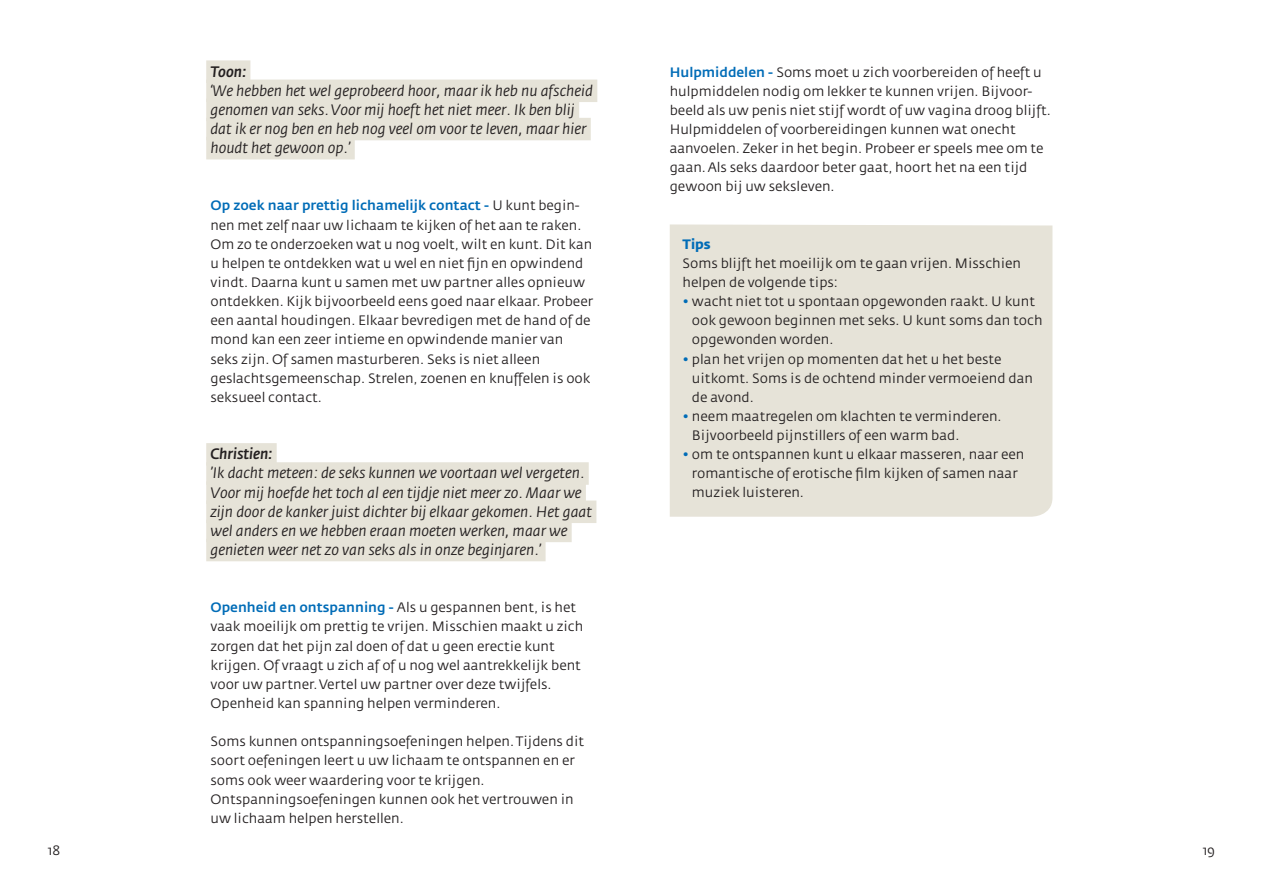
<style>
.page{position:relative;width:1263px;height:893px;background:#fff}
.page>*{position:absolute;margin:0;border:0;box-sizing:border-box;transform-origin:0 0}
.t1{font:italic 15px/19.2px "KWF Fedra Sans";color:#231f20}
.t2{font:italic 500 15px "KWF Fedra Sans";color:#231f20}
.t3{font:13.5px/19.2px "KWF Fedra Sans";color:#231f20}
.t4{font:700 13.5px "KWF Fedra Sans";color:#006cb7}
.s1{font-weight:500;color:#006cb7}
.s2{color:#006cb7}
</style>
<div class="page">
<div style="left:670px;top:224px;width:382px;height:293px;background:#e6e3d8"></div>
<div style="left:206px;top:60px;width:44px;height:23px;background:#e6e3d8"></div>
<div style="left:206px;top:80px;width:391px;height:22px;background:#e6e3d8"></div>
<div style="left:206px;top:99px;width:373px;height:22px;background:#e6e3d8"></div>
<div style="left:206px;top:118px;width:385px;height:22px;background:#e6e3d8"></div>
<div style="left:206px;top:137px;width:149px;height:22px;background:#e6e3d8"></div>
<div style="left:206px;top:443px;width:71px;height:23px;background:#e6e3d8"></div>
<div style="left:206px;top:462px;width:383px;height:23px;background:#e6e3d8"></div>
<div style="left:206px;top:481px;width:380px;height:23px;background:#e6e3d8"></div>
<div style="left:206px;top:500px;width:390px;height:23px;background:#e6e3d8"></div>
<div style="left:206px;top:520px;width:366px;height:22px;background:#e6e3d8"></div>
<div style="left:206px;top:539px;width:340px;height:22px;background:#e6e3d8"></div>
<p class="t2" style="left:210px;top:63px;width:37px">Toon:</p>
<p class="t1" style="left:210px;top:81px;width:384px">‘We hebben het wel geprobeerd hoor, maar ik heb nu afscheid genomen van seks. Voor mij hoeft het niet meer. Ik ben blij dat ik er nog ben en heb nog veel om voor te leven, maar hier houdt het gewoon op.’</p>
<p class="t3" style="left:210px;top:197px;width:384px"><span class="s1">Op zoek naar prettig lichamelijk contact -</span> U kunt begin&shy;nen met zelf naar uw lichaam te kijken of het aan te raken.<br>Om zo te onderzoeken wat u nog voelt, wilt en kunt. Dit kan u helpen te ontdekken wat u wel en niet fijn en opwindend vindt. Daarna kunt u samen met uw partner alles opnieuw ontdekken. Kijk bijvoorbeeld eens goed naar elkaar. Probeer een aantal houdingen. Elkaar bevredigen met de hand of de mond kan een zeer intieme en opwindende manier van seks zijn. Of samen masturberen. Seks is niet alleen geslachtsgemeenschap. Strelen, zoenen en knuffelen is ook seksueel contact.</p>
<p class="t2" style="left:210px;top:446px;width:63px">Christien:</p>
<p class="t1" style="left:210px;top:464px;width:383px">’Ik dacht meteen: de seks kunnen we voortaan wel vergeten.<br>Voor mij hoefde het toch al een tijdje niet meer zo. Maar we zijn door de kanker juist dichter bij elkaar gekomen. Het gaat wel anders en we hebben eraan moeten werken, maar we genieten weer net zo van seks als in onze beginjaren.’</p>
<p class="t3" style="left:210px;top:598px;width:374px"><span class="s1">Openheid en ontspanning -</span> Als u gespannen bent, is het vaak moeilijk om prettig te vrijen. Misschien maakt u zich zorgen dat het pijn zal doen of dat u geen erectie kunt krijgen. Of vraagt u zich af of u nog wel aantrekkelijk bent voor uw partner. Vertel uw partner over deze twijfels.<br>Openheid kan spanning helpen verminderen.</p>
<p class="t3" style="left:210px;top:732px;width:375px">Soms kunnen ontspanningsoefeningen helpen. Tijdens dit soort oefeningen leert u uw lichaam te ontspannen en er soms ook weer waardering voor te krijgen.<br>Ontspanningsoefeningen kunnen ook het vertrouwen in uw lichaam helpen herstellen.</p>
<p class="t3" style="left:670px;top:63px;width:382px"><span class="s1">Hulpmiddelen -</span> Soms moet u zich voorbereiden of heeft u hulpmiddelen nodig om lekker te kunnen vrijen. Bijvoor&shy;beeld als uw penis niet stijf wordt of uw vagina droog blijft.<br>Hulpmiddelen of voorbereidingen kunnen wat onecht aanvoelen. Zeker in het begin. Probeer er speels mee om te gaan. Als seks daardoor beter gaat, hoort het na een tijd gewoon bij uw seksleven.</p>
<p class="t4" style="left:682px;top:236px;width:30px">Tips</p>
<p class="t3" style="left:682px;top:254px;width:340px">Soms blijft het moeilijk om te gaan vrijen. Misschien helpen de volgende tips:</p>
<p class="t3" style="left:692px;top:292px;width:352px;text-indent:-9px"><span class="s2">•</span> wacht niet tot u spontaan opgewonden raakt. U kunt ook gewoon beginnen met seks. U kunt soms dan toch opgewonden worden.</p>
<p class="t3" style="left:692px;top:350px;width:342px;text-indent:-9px"><span class="s2">•</span> plan het vrijen op momenten dat het u het beste uitkomt. Soms is de ochtend minder vermoeiend dan de avond.</p>
<p class="t3" style="left:692px;top:407px;width:311px;text-indent:-9px"><span class="s2">•</span> neem maatregelen om klachten te verminderen.<br>Bijvoorbeeld pijnstillers of een warm bad.</p>
<p class="t3" style="left:692px;top:445px;width:334px;text-indent:-9px"><span class="s2">•</span> om te ontspannen kunt u elkaar masseren, naar een romantische of erotische film kijken of samen naar muziek luisteren.</p>
<p class="t3" style="left:48px;top:841px;width:14px">18</p>
<p class="t3" style="left:1203px;top:841px;width:14px">19</p>
</div>
